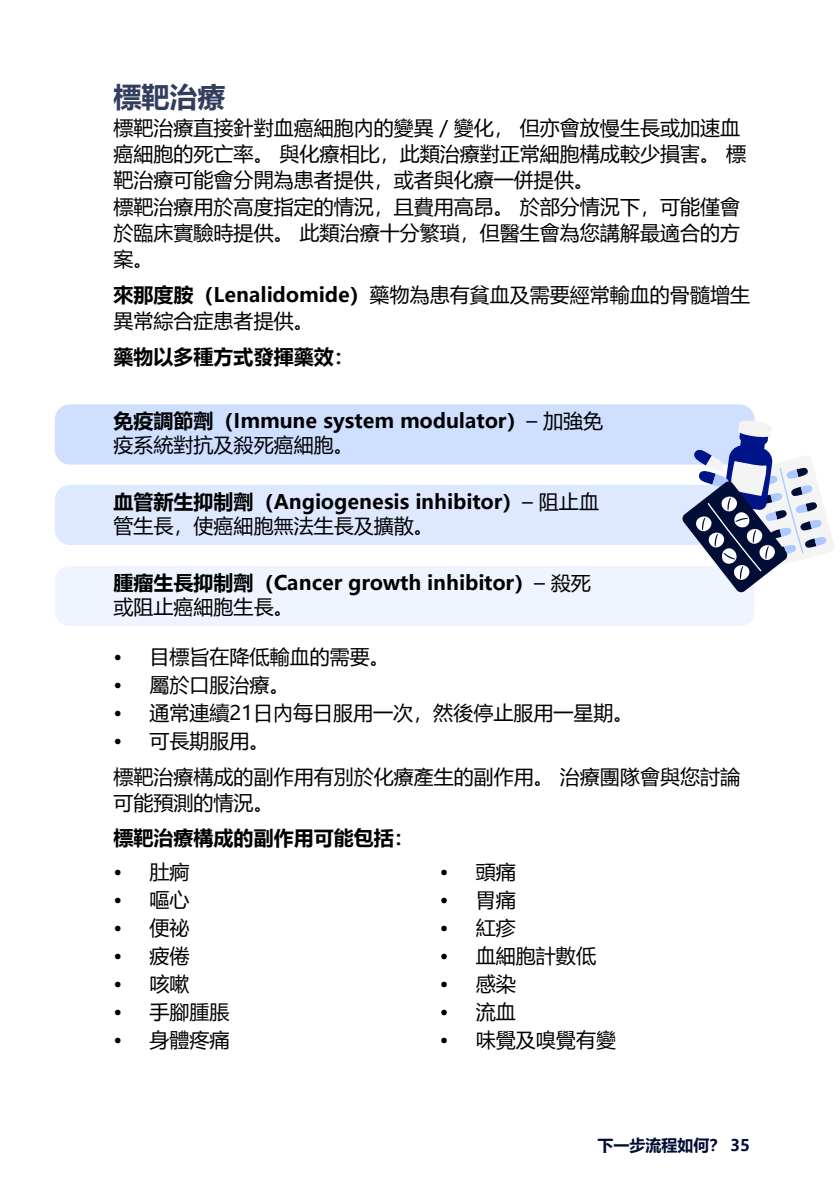
<style>
.page{position:relative;width:840px;height:1191px;background:#fff}
.page>*{position:absolute;margin:0;border:0;box-sizing:border-box;transform-origin:0 0}
.t1{font:700 28px "Microsoft Ya Hei";color:#333d5d}
.t2{font:20px/26px "Microsoft Ya Hei";color:#000}
.t3{font:700 20px/24px "Microsoft Ya Hei";color:#000}
.t4{font:700 16px "Microsoft Ya Hei";color:#000d35}
.s1{font-weight:700}
.s2{font-weight:400}
</style>
<div class="page">
<div style="left:55px;top:404px;width:699px;height:60px;background:#cedfff;border-radius:15px"></div>
<div style="left:55px;top:485px;width:699px;height:60px;background:#dee9ff;border-radius:15px"></div>
<div style="left:55px;top:566px;width:699px;height:60px;background:#eff4ff;border-radius:15px"></div>
<svg style="left:681px;top:420px;width:153px;height:173px"></svg>
<p class="t1" style="left:113px;top:78px;width:113px">標靶治療</p>
<p class="t2" style="left:113px;top:115px;width:633px">標靶治療直接針對血癌細胞內的變異／變化， 但亦會放慢生長或加速血癌細胞的死亡率。 與化療相比，此類治療對正常細胞構成較少損害。 標靶治療可能會分開為患者提供，或者與化療一併提供。</p>
<p class="t2" style="left:113px;top:193px;width:627px;text-align:justify">標靶治療用於高度指定的情況，且費用高昂。 於部分情況下，可能僅會於臨床實驗時提供。 此類治療十分繁瑣，但醫生會為您講解最適合的方案。</p>
<p class="t2" style="left:113px;top:281px;width:637px"><span class="s1">來那度胺（Lenalidomide）</span>藥物為患有貧血及需要經常輸血的骨髓增生異常綜合症患者提供。</p>
<p class="t3" style="left:113px;top:343px;width:241px">藥物以多種方式發揮藥效：</p>
<p class="t3" style="left:113px;top:408px;width:491px">免疫調節劑（Immune system modulator）<span class="s2">– 加強免疫系統對抗及殺死癌細胞。</span></p>
<p class="t3" style="left:113px;top:488px;width:486px">血管新生抑制劑（Angiogenesis inhibitor）<span class="s2">– 阻止血管生長，使癌細胞無法生長及擴散。</span></p>
<p class="t3" style="left:113px;top:570px;width:478px">腫瘤生長抑制劑（Cancer growth inhibitor）<span class="s2">– 殺死或阻止癌細胞生長。</span></p>
<p class="t2" style="left:113px;top:643px;width:277px">• 目標旨在降低輸血的需要。</p>
<p class="t2" style="left:113px;top:671px;width:177px">• 屬於口服治療。</p>
<p class="t2" style="left:113px;top:699px;width:521px">• 通常連續21日內每日服用一次，然後停止服用一星期。</p>
<p class="t2" style="left:113px;top:727px;width:157px">• 可長期服用。</p>
<p class="t2" style="left:113px;top:763px;width:627px">標靶治療構成的副作用有別於化療產生的副作用。 治療團隊會與您討論可能預測的情況。</p>
<p class="t3" style="left:113px;top:825px;width:301px">標靶治療構成的副作用可能包括：</p>
<p class="t2" style="left:113px;top:858px;width:77px">• 肚痾</p>
<p class="t2" style="left:113px;top:886px;width:77px">• 嘔心</p>
<p class="t2" style="left:113px;top:914px;width:77px">• 便祕</p>
<p class="t2" style="left:113px;top:942px;width:77px">• 疲倦</p>
<p class="t2" style="left:113px;top:970px;width:77px">• 咳嗽</p>
<p class="t2" style="left:113px;top:998px;width:117px">• 手腳腫脹</p>
<p class="t2" style="left:113px;top:1026px;width:117px">• 身體疼痛</p>
<p class="t2" style="left:439px;top:858px;width:77px">• 頭痛</p>
<p class="t2" style="left:439px;top:886px;width:77px">• 胃痛</p>
<p class="t2" style="left:439px;top:914px;width:77px">• 紅疹</p>
<p class="t2" style="left:439px;top:942px;width:157px">• 血細胞計數低</p>
<p class="t2" style="left:439px;top:970px;width:77px">• 感染</p>
<p class="t2" style="left:439px;top:998px;width:77px">• 流血</p>
<p class="t2" style="left:439px;top:1026px;width:178px">• 味覺及嗅覺有變</p>
<p class="t4" style="left:597px;top:1134px;width:154px">下一步流程如何？ 35</p>
</div>
